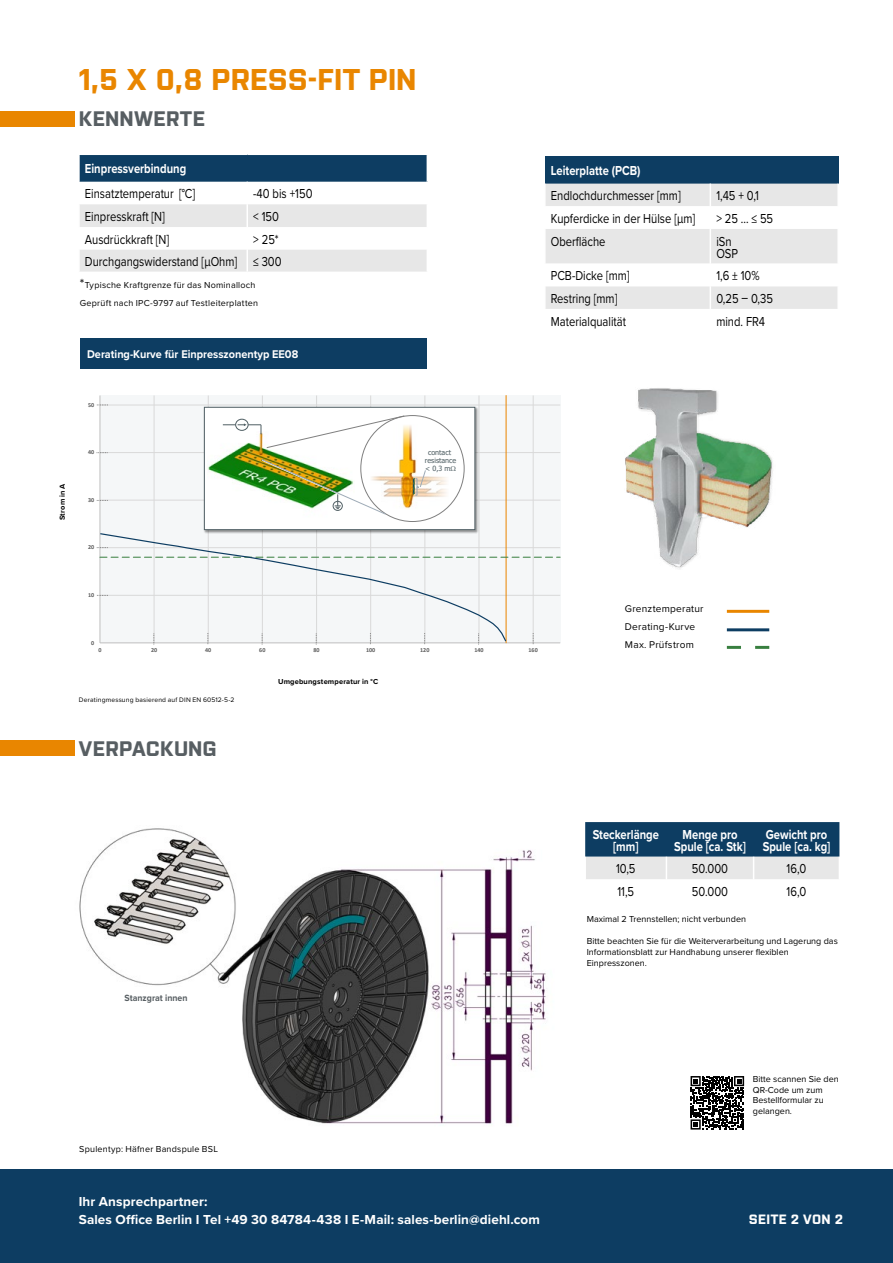
<style>
.page{position:relative;width:893px;height:1263px;background:#fff}
.page>*{position:absolute;margin:0;border:0;box-sizing:border-box;transform-origin:0 0}
.t1{font:700 30px "Purista";letter-spacing:.01em;color:#e98600}
.t2{font:700 21px "Purista";letter-spacing:.01em;color:#575e62}
.t3{font:700 21px "Purista";letter-spacing:.03em;color:#575e62}
.t4{font:13.5px/12px "Proxima Nova";color:#000;scale:.83 1}
.t5{font:700 13.5px/12px "Proxima Nova";color:#fff;text-align:center;scale:.83 1}
.t6{font:700 13.5px/18px "Proxima Nova";color:#fff}
.t7{font:700 13.5px "Purista";letter-spacing:.025em;color:#fff}
.t8{font:700 11.55px "Proxima Nova";color:#fff;scale:.94 1}
.t9{font:10.2px "Proxima Nova";letter-spacing:.02em;color:#000}
.t10{font:700 9.3px "Proxima Nova";color:#575e62;scale:.94 1}
.t11{font:9px/10.8px "Proxima Nova";color:#000}
.t12{font:9px/18px "Proxima Nova";letter-spacing:.025em;color:#000}
.t13{font:700 7.5px "Proxima Nova";letter-spacing:.02em;color:#000}
.t14{font:7.2px/7.6px "Tahoma";color:#505f64}
.t15{font:6.75px "Proxima Nova";letter-spacing:.025em;color:#000}
.t16{font:700 6.15px "Calibri";color:#595959}
.s1{font-size:13.5px}
</style>
<div class="page">
<svg style="left:97px;top:395px;width:464px;height:250px"></svg>
<svg style="left:533px;top:633px;width:1px;height:12px"></svg>
<svg style="left:96px;top:404px;width:12px;height:1px"></svg>
<svg style="left:96px;top:452px;width:12px;height:1px"></svg>
<svg style="left:96px;top:500px;width:12px;height:1px"></svg>
<img style="left:203px;top:406px;width:276px;height:126px">
<div style="left:204px;top:407px;width:271px;height:123px;background:#fff"></div>
<div style="left:204px;top:407px;width:271px;height:123px;border:1px solid #505f64"></div>
<img style="left:208px;top:431px;width:85px;height:59px">
<hr style="left:223px;top:424px;width:38px;height:1px;background:#505f64">
<div style="left:236px;top:419px;width:12px;height:11px;background:#fff;border-radius:50%"></div>
<div style="left:235px;top:419px;width:13px;height:12px;border:1px solid #505f64;border-radius:50%"></div>
<svg style="left:238px;top:423px;width:9px;height:3px"></svg>
<img style="left:386px;top:447px;width:39px;height:69px">
<svg style="left:425px;top:416px;width:24px;height:104px"></svg>
<svg style="left:405px;top:424px;width:29px;height:23px"></svg>
<svg style="left:412px;top:470px;width:14px;height:26px"></svg>
<svg style="left:261px;top:416px;width:144px;height:32px"></svg>
<img style="left:261px;top:459px;width:125px;height:56px">
<div style="left:0;top:1169px;width:893px;height:94px;background:#0d3d62"></div>
<img style="left:79px;top:828px;width:467px;height:296px">
<div style="left:80px;top:338px;width:347px;height:30px;background:#0d3d62"></div>
<svg style="left:727px;top:646px;width:42px;height:3px"></svg>
<hr style="left:727px;top:610px;width:42px;height:3px;background:#e98600">
<hr style="left:727px;top:628px;width:42px;height:3px;background:#0d3d62">
<svg style="left:585px;top:822px;width:255px;height:57px;background:#638097"></svg>
<img style="left:625px;top:388px;width:148px;height:181px">
<div style="left:545px;top:156px;width:293px;height:28px;background:#0d3d62"></div>
<svg style="left:545px;top:184px;width:293px;height:125px"></svg>
<svg style="left:79px;top:155px;width:349px;height:117px"></svg>
<div style="left:0;top:112px;width:74px;height:15px;background:#e98600"></div>
<div style="left:0;top:741px;width:74px;height:15px;background:#e98600"></div>
<div style="left:70px;top:988px;width:146px;height:20px;background:#fff"></div>
<svg style="left:690px;top:1076px;width:55px;height:54px"></svg>
<svg style="left:691px;top:1076px;width:53px;height:53px"></svg>
<svg style="left:99px;top:532px;width:408px;height:111px"></svg>
<h1 class="t1" style="left:79px;top:62px;width:339px">1,5 X 0,8 PRESS-FIT PIN</h1>
<h2 class="t3" style="left:79px;top:107px;width:128px">KENNWERTE</h2>
<p class="t5" style="left:85px;top:163px;width:124px">Einpressverbindung</p>
<p class="t4" style="left:85px;top:187px;width:134px">Einsatztemperatur [°C]</p>
<p class="t4" style="left:253px;top:187px;width:73px">-40 bis +150</p>
<p class="t4" style="left:85px;top:210px;width:98px">Einpresskraft [N]</p>
<p class="t4" style="left:253px;top:210px;width:33px">&lt; 150</p>
<p class="t4" style="left:85px;top:233px;width:103px">Ausdrückkraft [N]</p>
<p class="t4" style="left:85px;top:227px;width:239px;line-height:22.6px;text-align:right">&gt; 25*<br>Durchgangswiderstand [μOhm] ≤ 300</p>
<p class="t12" style="left:80px;top:276px;width:180px"><span class="s1">*</span>Typische Kraftgrenze für das Nominalloch<br>Geprüft nach IPC-9797 auf Testleiterplatten</p>
<p class="t8" style="left:87px;top:345px;width:226px">Derating-Kurve für Einpresszonentyp EE08</p>
<p class="t16" style="left:88px;top:400px;width:8px">50</p>
<p class="t13" style="left:57px;top:520px;width:38px;rotate:-90deg">Strom in A</p>
<p class="t16" style="left:88px;top:448px;width:8px">40</p>
<p class="t16" style="left:88px;top:495px;width:8px">30</p>
<p class="t16" style="left:88px;top:543px;width:8px">20</p>
<p class="t14" style="left:425px;top:449px;width:33px;text-indent:3px">contact resistance &lt; 0,3 m</p>
<p class="t5" style="left:551px;top:164px;width:110px">Leiterplatte (PCB)</p>
<p class="t4" style="left:551px;top:189px;width:158px">Endlochdurchmesser [mm]</p>
<p class="t4" style="left:716px;top:189px;width:53px">1,45 + 0,1</p>
<p class="t4" style="left:551px;top:212px;width:175px">Kupferdicke in der Hülse [μm]</p>
<p class="t4" style="left:716px;top:212px;width:70px">&gt; 25 ... ≤ 55</p>
<p class="t4" style="left:551px;top:234px;width:67px">Oberfläche</p>
<p class="t4" style="left:716px;top:234px;width:28px">iSn<br>OSP</p>
<p class="t4" style="left:551px;top:269px;width:96px">PCB-Dicke [mm]</p>
<p class="t4" style="left:716px;top:269px;width:54px">1,6 ± 10%</p>
<p class="t4" style="left:551px;top:292px;width:82px">Restring [mm]</p>
<p class="t4" style="left:716px;top:292px;width:70px">0,25 – 0,35</p>
<p class="t4" style="left:551px;top:314px;width:92px">Materialqualität</p>
<p class="t4" style="left:716px;top:314px;width:60px">mind. FR4</p>
<p class="t16" style="left:88px;top:591px;width:8px">10</p>
<p class="t16" style="left:91px;top:638px;width:5px">0</p>
<p class="t16" style="left:98px;top:646px;width:5px">0</p>
<p class="t16" style="left:151px;top:646px;width:8px">20</p>
<p class="t16" style="left:205px;top:646px;width:8px">40</p>
<p class="t16" style="left:259px;top:646px;width:8px">60</p>
<p class="t16" style="left:313px;top:646px;width:8px">80</p>
<p class="t16" style="left:366px;top:646px;width:11px">100</p>
<p class="t16" style="left:420px;top:646px;width:11px">120</p>
<p class="t16" style="left:474px;top:646px;width:11px">140</p>
<p class="t16" style="left:528px;top:646px;width:11px">160</p>
<p class="t15" style="left:79px;top:695px;width:157px">Deratingmessung basierend auf DIN EN 60512-5-2</p>
<h2 class="t2" style="left:79px;top:737px;width:139px">VERPACKUNG</h2>
<p class="t13" style="left:278px;top:676px;width:102px">Umgebungstemperatur in °C</p>
<p class="t9" style="left:625px;top:601px;width:80px">Grenztemperatur</p>
<p class="t9" style="left:625px;top:619px;width:72px">Derating-Kurve</p>
<p class="t9" style="left:625px;top:637px;width:71px">Max. Prüfstrom</p>
<p class="t10" style="left:125px;top:991px;width:68px">Stanzgrat innen</p>
<p class="t12" style="left:79px;top:1140px;width:140px">Spulentyp: Häfner Bandspule BSL</p>
<p class="t6" style="left:79px;top:1192px;width:463px">Ihr Ansprechpartner:<br>Sales Office Berlin I Tel +49 30 84784-438 I E-Mail: sales-berlin@diehl.com</p>
<p class="t5" style="left:593px;top:828px;width:81px">Steckerlänge [mm]</p>
<p class="t5" style="left:674px;top:828px;width:88px">Menge pro<br>Spule [ca. Stk]</p>
<p class="t5" style="left:763px;top:828px;width:83px;text-align:left">Gewicht pro<br>Spule [ca. kg]</p>
<p class="t4" style="left:616px;top:862px;width:25px">10,5</p>
<p class="t4" style="left:692px;top:862px;width:45px">50.000</p>
<p class="t4" style="left:787px;top:862px;width:25px">16,0</p>
<p class="t4" style="left:617px;top:885px;width:22px">11,5</p>
<p class="t4" style="left:692px;top:885px;width:45px">50.000</p>
<p class="t4" style="left:787px;top:885px;width:25px">16,0</p>
<p class="t11" style="left:587px;top:914px;width:161px">Maximal 2 Trennstellen; nicht verbunden</p>
<p class="t11" style="left:587px;top:935px;width:253px">Bitte beachten Sie für die Weiterverarbeitung und Lagerung das<br>Informationsblatt zur Handhabung unserer flexiblen<br>Einpresszonen.</p>
<p class="t11" style="left:753px;top:1073px;width:87px">Bitte scannen Sie den<br>QR-Code um zum<br>Bestellformular zu gelangen.</p>
<p class="t7" style="left:749px;top:1212px;width:96px">SEITE 2 VON 2</p>
</div>
